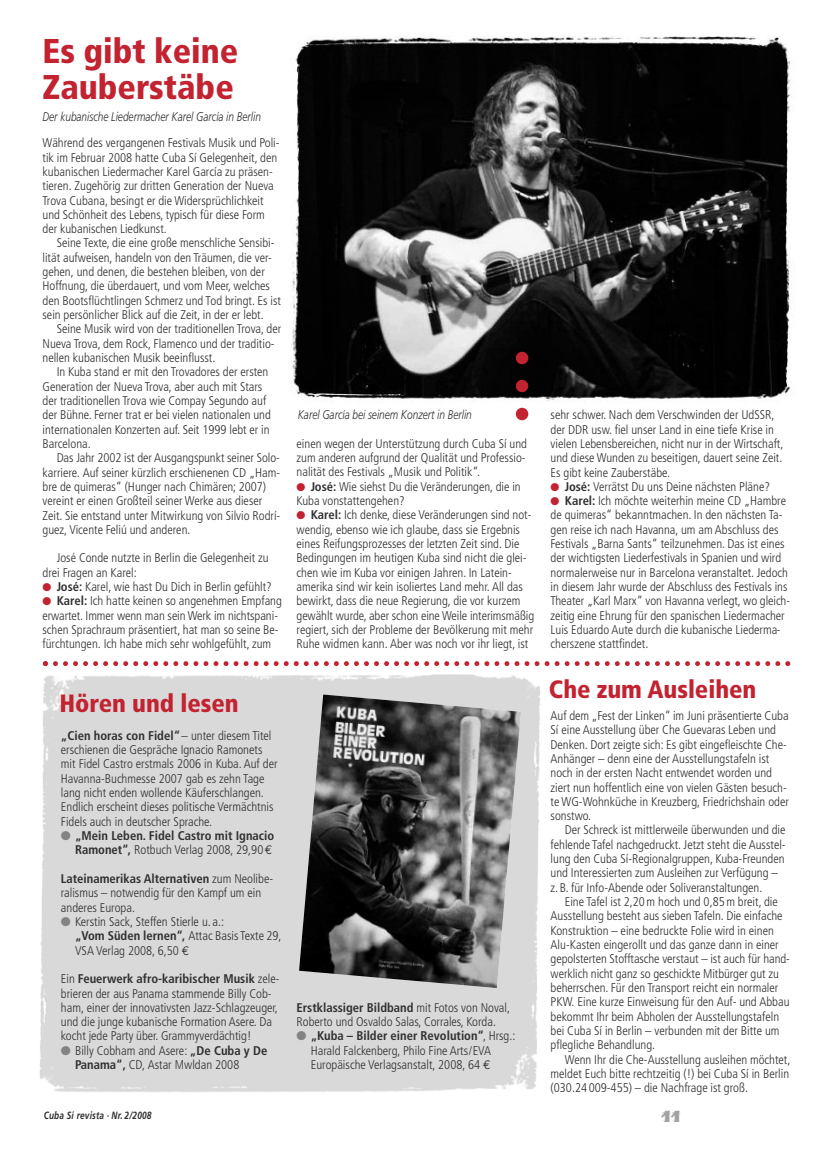
<style>
.page{position:relative;width:833px;height:1152px;background:#fff}
.page>*{position:absolute;margin:0;border:0;box-sizing:border-box;transform-origin:0 0}
.t1{font:900 condensed 34.38px/35.6px "Frutiger";color:#c32230}
.t2{font:900 condensed 25px "Frutiger";color:#c32230}
.t3{font:20px "Fajita ICG Mild";color:#a2a2a2}
.t4{font:300 condensed 12.62px/14.2px "Frutiger";color:#302f31}
.t5{font:italic 300 12.62px "Frutiger";color:#302f31;scale:.8 1}
.t6{font:700 condensed 12.62px/14.4px "Frutiger";color:#302f31;text-align:right}
.t7{font:italic 700 10.5px "Frutiger";letter-spacing:.02em;color:#302f31;scale:.79 1}
.s1{color:#c32230}
.s2{font-weight:700}
.s3{color:#838384}
.s4{font-weight:300}
.s5{font-family:"Euro Mono";font-weight:400;font-stretch:normal}
</style>
<div class="page">
<img style="left:290px;top:36px;width:501px;height:365px">
<div style="left:40px;top:674px;width:500px;height:418px;background:#d9d9d9"></div>
<svg style="left:43px;top:661px;width:747px;height:5px"></svg>
<img style="left:299px;top:694px;width:222px;height:294px">
<svg style="left:516px;top:352px;width:12px;height:49px"></svg>
<svg style="left:516px;top:408px;width:12px;height:12px"></svg>
<h1 class="t1" style="left:43px;top:36px;width:197px">Es gibt keine<br>Zauberstäbe</h1>
<p class="t5" style="left:43px;top:111px;width:274px">Der kubanische Liedermacher Karel García in Berlin</p>
<p class="t4" style="left:43px;top:137px;width:238px">Während des vergangenen Festivals Musik und Poli&shy;tik im Februar 2008 hatte Cuba Sí Gelegenheit, den kubanischen Liedermacher Karel García zu präsen&shy;tieren. Zugehörig zur dritten Generation der Nueva Trova Cubana, besingt er die Widersprüchlichkeit und Schönheit des Lebens, typisch für diese Form der kubanischen Liedkunst.</p>
<p class="t4" style="left:43px;top:237px;width:240px;text-indent:14px">Seine Texte, die eine große menschliche Sensibi&shy;lität aufweisen, handeln von den Träumen, die ver&shy;gehen, und denen, die bestehen bleiben, von der Hoffnung, die überdauert, und vom Meer, welches den Bootsflüchtlingen Schmerz und Tod bringt. Es ist sein persönlicher Blick auf die Zeit, in der er lebt.</p>
<p class="t4" style="left:43px;top:323px;width:240px;text-indent:14px">Seine Musik wird von der traditionellen Trova, der<br>Nueva Trova, dem Rock, Flamenco und der traditio&shy;nellen kubanischen Musik beeinflusst.</p>
<p class="t4" style="left:43px;top:366px;width:230px;text-indent:14px">In Kuba stand er mit den Trovadores der ersten Generation der Nueva Trova, aber auch mit Stars der traditionellen Trova wie Compay Segundo auf der Bühne. Ferner trat er bei vielen nationalen und internationalen Konzerten auf. Seit 1999 lebt er in Barcelona.</p>
<p class="t4" style="left:43px;top:452px;width:239px;text-indent:14px">Das Jahr 2002 ist der Ausgangspunkt seiner Solo&shy;karriere. Auf seiner kürzlich erschienenen CD „Ham&shy;bre de quimeras“ (Hunger nach Chimären; 2007) vereint er einen Großteil seiner Werke aus dieser Zeit. Sie entstand unter Mitwirkung von Silvio Rodrí&shy;guez, Vicente Feliú und anderen.</p>
<p class="t4" style="left:43px;top:552px;width:227px;text-indent:14px">José Conde nutzte in Berlin die Gelegenheit zu drei Fragen an Karel:</p>
<p class="t4" style="left:43px;top:580px;width:231px"><span class="s1">●</span> <span class="s2">José:</span> Karel, wie hast Du Dich in Berlin gefühlt?</p>
<p class="t4" style="left:43px;top:595px;width:241px"><span class="s1">●</span> <span class="s2">Karel:</span> Ich hatte keinen so angenehmen Empfang erwartet. Immer wenn man sein Werk im nichtspani&shy;schen Sprachraum präsentiert, hat man so seine Be&shy;fürchtungen. Ich habe mich sehr wohlgefühlt, zum</p>
<p class="t5" style="left:298px;top:410px;width:219px">Karel García bei seinem Konzert in Berlin</p>
<p class="t4" style="left:296px;top:437px;width:232px;text-align:justify">einen wegen der Unterstützung durch Cuba Sí und zum anderen aufgrund der Qualität und Professio&shy;nalität des Festivals „Musik und Politik“.</p>
<p class="t4" style="left:296px;top:480px;width:226px"><span class="s1">●</span> <span class="s2">José:</span> Wie siehst Du die Veränderungen, die in<br>Kuba vonstattengehen?</p>
<p class="t4" style="left:296px;top:509px;width:239px"><span class="s1">●</span> <span class="s2">Karel:</span> Ich denke, diese Veränderungen sind not&shy;wendig, ebenso wie ich glaube, dass sie Ergebnis eines Reifungsprozesses der letzten Zeit sind. Die Bedingungen im heutigen Kuba sind nicht die glei&shy;chen wie im Kuba vor einigen Jahren. In Latein&shy;amerika sind wir kein isoliertes Land mehr. All das bewirkt, dass die neue Regierung, die vor kurzem gewählt wurde, aber schon eine Weile interimsmäßig regiert, sich der Probleme der Bevölkerung mit mehr Ruhe widmen kann. Aber was noch vor ihr liegt, ist</p>
<h2 class="t2" style="left:59px;top:693px;width:181px">Hören und lesen</h2>
<p class="t4" style="left:61px;top:729px;width:218px"><span class="s2">„Cien horas con Fidel“</span>– unter diesem Titel erschienen die Gespräche Ignacio Ramonets mit Fidel Castro erstmals 2006 in Kuba. Auf der Havanna-Buchmesse 2007 gab es zehn Tage lang nicht enden wollende Käuferschlangen.<br>Endlich erscheint dieses politische Vermächtnis Fidels auch in deutscher Sprache.</p>
<p class="t6" style="left:61px;top:829px;width:215px"><span class="s3">●</span> „Mein Leben. Fidel Castro mit Ignacio<br>Ramonet“, <span class="s4">Rotbuch Verlag 2008, 29,90</span><span class="s5">€</span></p>
<p class="t4" style="left:61px;top:872px;width:214px"><span class="s2">Lateinamerikas Alternativen</span> zum Neolibe&shy;ralismus – notwendig für den Kampf um ein anderes Europa.</p>
<p class="t4" style="left:75px;top:915px;width:208px;text-indent:-14px"><span class="s3">●</span> Kerstin Sack, Steffen Stierle u. a.:<br><span class="s2">„Vom Süden lernen“,</span> Attac Basis Texte 29,<br>VSA Verlag 2008, 6,50 <span class="s5">€</span></p>
<p class="t4" style="left:61px;top:972px;width:220px">Ein <span class="s2">Feuerwerk afro-karibischer Musik</span> zele&shy;brieren der aus Panama stammende Billy Cob&shy;ham, einer der innovativsten Jazz-Schlagzeuger, und die junge kubanische Formation Asere. Da kocht jede Party über. Grammyverdächtig!</p>
<p class="t4" style="left:75px;top:1044px;width:194px;text-indent:-14px"><span class="s3">●</span> Billy Cobham and Asere: <span class="s2">„De Cuba y De<br>Panama“,</span> CD, Astar Mwldan 2008</p>
<p class="t4" style="left:296px;top:1001px;width:215px"><span class="s2">Erstklassiger Bildband</span> mit Fotos von Noval,<br>Roberto und Osvaldo Salas, Corrales, Korda.</p>
<p class="t4" style="left:311px;top:1030px;width:206px;text-indent:-14px"><span class="s3">●</span> <span class="s2">„Kuba – Bilder einer Revolution“</span>, Hrsg.:<br>Harald Falckenberg, Philo Fine Arts/EVA<br>Europäische Verlagsanstalt, 2008, 64 <span class="s5">€</span></p>
<p class="t4" style="left:550px;top:409px;width:234px">sehr schwer. Nach dem Verschwinden der UdSSR, der DDR usw. fiel unser Land in eine tiefe Krise in vielen Lebensbereichen, nicht nur in der Wirtschaft, und diese Wunden zu beseitigen, dauert seine Zeit.<br>Es gibt keine Zauberstäbe.</p>
<p class="t4" style="left:550px;top:480px;width:221px"><span class="s1">●</span> <span class="s2">José:</span> Verrätst Du uns Deine nächsten Pläne?</p>
<p class="t4" style="left:550px;top:494px;width:241px"><span class="s1">●</span> <span class="s2">Karel:</span> Ich möchte weiterhin meine CD „Hambre de quimeras“ bekanntmachen. In den nächsten Ta&shy;gen reise ich nach Havanna, um am Abschluss des Festivals „Barna Sants“ teilzunehmen. Das ist eines der wichtigsten Liederfestivals in Spanien und wird normalerweise nur in Barcelona veranstaltet. Jedoch in diesem Jahr wurde der Abschluss des Festivals ins Theater „Karl Marx“ von Havanna verlegt, wo gleich&shy;zeitig eine Ehrung für den spanischen Liedermacher Luis Eduardo Aute durch die kubanische Liederma&shy;cherszene stattfindet.</p>
<h2 class="t2" style="left:549px;top:679px;width:209px">Che zum Ausleihen</h2>
<p class="t4" style="left:550px;top:709px;width:240px">Auf dem „Fest der Linken“ im Juni präsentierte Cuba Sí eine Ausstellung über Che Guevaras Leben und Denken. Dort zeigte sich: Es gibt eingefleischte Che-Anhänger – denn eine der Ausstellungstafeln ist noch in der ersten Nacht entwendet worden und ziert nun hoffentlich eine von vielen Gästen besuch&shy;te WG-Wohnküche in Kreuzberg, Friedrichshain oder sonstwo.</p>
<p class="t4" style="left:550px;top:824px;width:236px;text-indent:14px">Der Schreck ist mittlerweile überwunden und die fehlende Tafel nachgedruckt. Jetzt steht die Ausstel&shy;lung den Cuba Sí-Regionalgruppen, Kuba-Freunden und Interessierten zum Ausleihen zur Verfügung – z.B. für Info-Abende oder Soliveranstaltungen.</p>
<p class="t4" style="left:550px;top:895px;width:241px;text-indent:14px">Eine Tafel ist 2,20m hoch und 0,85m breit, die Ausstellung besteht aus sieben Tafeln. Die einfache Konstruktion – eine bedruckte Folie wird in einen Alu-Kasten eingerollt und das ganze dann in einer gepolsterten Stofftasche verstaut – ist auch für hand&shy;werklich nicht ganz so geschickte Mitbürger gut zu beherrschen. Für den Transport reicht ein normaler PKW. Eine kurze Einweisung für den Auf- und Abbau bekommt Ihr beim Abholen der Ausstellungstafeln bei Cuba Sí in Berlin – verbunden mit der Bitte um pflegliche Behandlung.</p>
<p class="t4" style="left:550px;top:1053px;width:241px;text-align:justify;text-indent:14px">Wenn Ihr die Che-Ausstellung ausleihen möchtet, meldet Euch bitte rechtzeitig (!) bei Cuba Sí in Berlin (030.24 009-455) – die Nachfrage ist groß.</p>
<p class="t7" style="left:44px;top:1111px;width:138px">Cuba Sí revista · Nr. 2/2008</p>
<h3 class="t3" style="left:660px;top:1103px;width:21px">11</h3>
</div>
